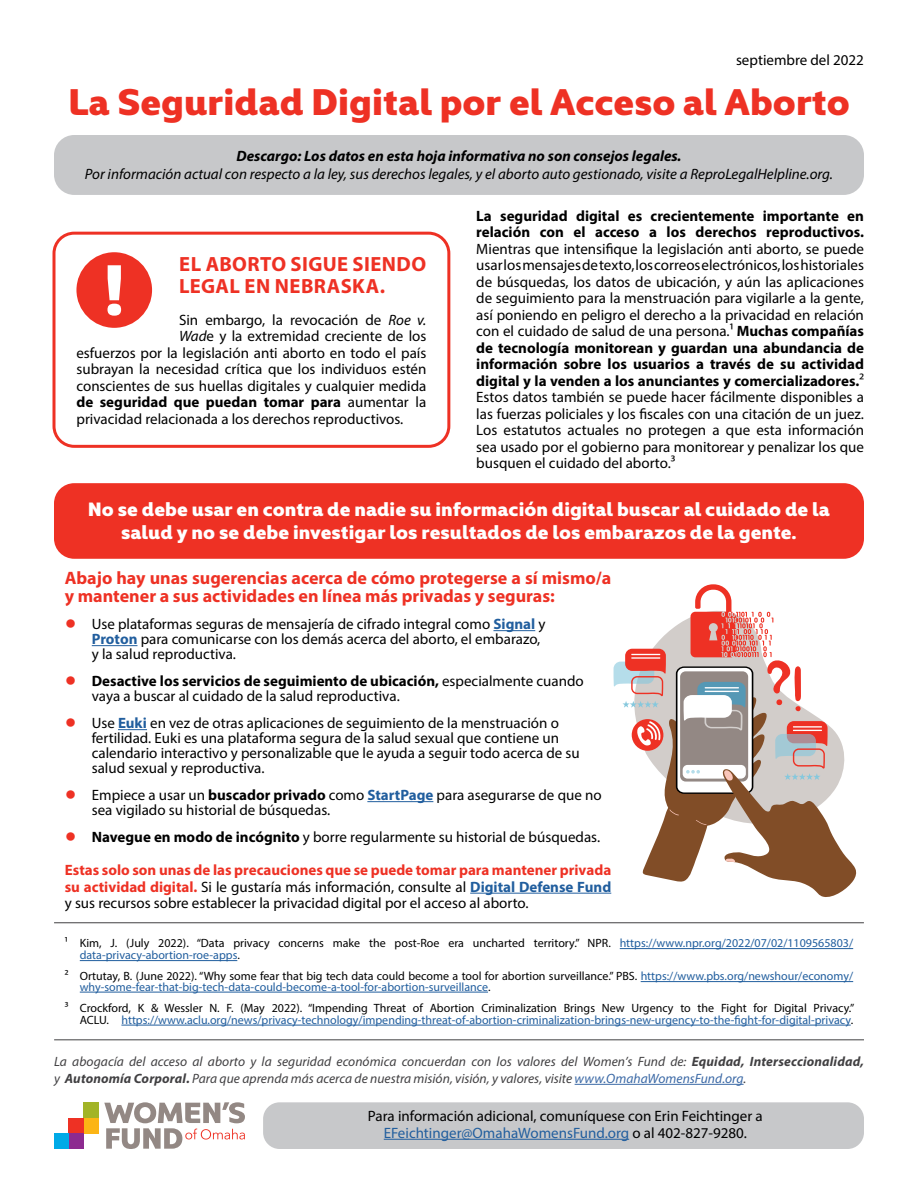
<style>
.page{position:relative;width:918px;height:1188px;background:#fff}
.page>*{position:absolute;margin:0;border:0;box-sizing:border-box;transform-origin:0 0}
.t1{font:900 72px "Kyrial Display Pro";color:#fff}
.t2{font:900 37.5px "Kyrial Display Pro";color:#ee3124}
.t3{font:700 20.7px/22.5px "Myriad Pro";letter-spacing:.02em;color:#ee3124}
.t4{font:900 19.5px/23.4px "Kyrial Display Pro";color:#fff;text-align:center}
.t5{font:700 18px/18px "Myriad Pro";color:#ee3124}
.t6{font:15px/16.5px "Myriad Pro";color:#000}
.t7{font:700 15px/16.5px "Myriad Pro";color:#000}
.t8{font:italic 15px "Myriad Pro";color:#000}
.t9{font:italic 700 15px "Myriad Pro";color:#000}
.t10{font:italic 13.5px/16.5px "Myriad Pro";color:#414042}
.t11{font:12px/10.5px "Myriad Pro";color:#215e9e}
.t12{font:12px/12px "Myriad Pro";color:#000}
.s1{font-weight:700}
.s2{font-style:italic}
.s3{font-weight:400}
.s4{font-family:"Arial";font-size:19.5px;color:#ee3124}
.s5{font-weight:700;color:#215e9e}
.s6{font-weight:700;color:#ee3124}
.s7{color:#215e9e}
.s8{color:#000}
.s9{color:#3a68a5}
</style>
<div class="page">
<div style="left:84px;top:1118px;width:15px;height:15px;background:#fcb515"></div>
<div style="left:68px;top:1118px;width:16px;height:15px;background:#ee3124"></div>
<div style="left:68px;top:1133px;width:16px;height:16px;background:#8d2a90"></div>
<div style="left:54px;top:1133px;width:14px;height:16px;background:#00aae7"></div>
<div style="left:84px;top:1103px;width:15px;height:15px;background:#a2b427"></div>
<svg style="left:104px;top:1102px;width:141px;height:47px"></svg>
<div style="left:263px;top:1102px;width:601px;height:47px;background:#c7c8ca;border-radius:16px"></div>
<hr style="left:54px;top:1040px;width:810px;height:1px;background:#414042">
<hr style="left:575px;top:1084px;width:169px;height:1px;background:#3a68a5">
<hr style="left:384px;top:1139px;width:245px;height:1px;background:#215e9e">
<div style="left:54px;top:135px;width:810px;height:60px;background:#c7c8ca;border-radius:20px"></div>
<div style="left:52px;top:232px;width:398px;height:216px;border:3px solid #ee3124;border-radius:20px"></div>
<div style="left:76px;top:252px;width:76px;height:76px;background:#ee3124;border-radius:50%"></div>
<div style="left:54px;top:483px;width:810px;height:76px;background:#ee3124;border-radius:20px"></div>
<hr style="left:493px;top:630px;width:42px;height:1px;background:#215e9e">
<hr style="left:92px;top:645px;width:45px;height:1px;background:#215e9e">
<svg style="left:118px;top:729px;width:29px;height:1px"></svg>
<hr style="left:367px;top:801px;width:66px;height:1px;background:#215e9e">
<hr style="left:470px;top:893px;width:141px;height:1px;background:#215e9e">
<svg style="left:614px;top:584px;width:243px;height:313px"></svg>
<hr style="left:620px;top:948px;width:233px;height:1px;background:#215e9e">
<hr style="left:80px;top:960px;width:157px;height:1px;background:#215e9e">
<hr style="left:641px;top:981px;width:212px;height:1px;background:#215e9e">
<hr style="left:80px;top:992px;width:408px;height:1px;background:#215e9e">
<hr style="left:121px;top:1025px;width:730px;height:1px;background:#215e9e">
<hr style="left:54px;top:923px;width:810px;height:1px;background:#414042">
<p class="t6" style="left:736px;top:52px;width:129px">septiembre del 2022</p>
<h2 class="t2" style="left:68px;top:73px;width:783px">La Seguridad Digital por el Acceso al Aborto</h2>
<p class="t9" style="left:236px;top:147px;width:447px">Descargo: Los datos en esta hoja informativa no son consejos legales.</p>
<p class="t8" style="left:85px;top:165px;width:750px">Por información actual con respecto a la ley, sus derechos legales, y el aborto auto gestionado, visite a ReproLegalHelpline.org.</p>
<p class="t7" style="left:476px;top:207px;width:389px">La seguridad digital es crecientemente importante en relación con el acceso a los derechos reproductivos.</p>
<p class="t6" style="left:476px;top:240px;width:389px;text-align:justify">Mientras que intensifique la legislación anti aborto, se puede usar los mensajes de texto, los correos electrónicos, los historiales de búsquedas, los datos de ubicación, y aún las aplicaciones de seguimiento para la menstruación para vigilarle a la gente, así poniendo en peligro el derecho a la privacidad en relación con el cuidado de salud de una persona.1 <span class="s1">Muchas compañías de tecnología monitorean y guardan una abundancia de información sobre los usuarios a través de su actividad digital y la venden a los anunciantes y comercializadores.</span>2<br>Estos datos también se puede hacer fácilmente disponibles a las fuerzas policiales y los fiscales con una citación de un juez.<br>Los estatutos actuales no protegen a que esta información sea usado por el gobierno para monitorear y penalizar los que busquen el cuidado del aborto.3</p>
<h3 class="t3" style="left:179px;top:252px;width:248px">EL ABORTO SIGUE SIENDO<br>LEGAL EN NEBRASKA.</h3>
<p class="t6" style="left:179px;top:311px;width:249px">Sin embargo, la revocación de <span class="s2">Roe v.</span></p>
<p class="t6" style="left:179px;top:328px;width:249px"><span class="s2">Wad</span>e y la extremidad creciente de los</p>
<p class="t6" style="left:76px;top:344px;width:351px">esfuerzos por la legislación anti aborto en todo el país</p>
<p class="t6" style="left:76px;top:361px;width:351px">subrayan la necesidad crítica que los individuos estén</p>
<p class="t6" style="left:76px;top:377px;width:351px">conscientes de sus huellas digitales y cualquier medida</p>
<p class="t7" style="left:76px;top:393px;width:351px">de seguridad que puedan tomar para <span class="s3">aumentar la</span></p>
<p class="t6" style="left:76px;top:410px;width:328px">privacidad relacionada a los derechos reproductivos.</p>
<h1 class="t1" style="left:104px;top:234px;width:23px">!</h1>
<h3 class="t4" style="left:88px;top:496px;width:744px">No se debe usar en contra de nadie su información digital buscar al cuidado de la salud y no se debe investigar los resultados de los embarazos de la gente.</h3>
<p class="t5" style="left:65px;top:569px;width:548px">Abajo hay unas sugerencias acerca de cómo protegerse a sí mismo/a y mantener a sus actividades en línea más privadas y seguras:</p>
<p class="t6" style="left:92px;top:616px;width:455px;line-height:15px;text-indent:-27px"><span class="s4">●</span> Use plataformas seguras de mensajería de cifrado integral como <span class="s5">Signal</span> y<br><span class="s5">Proton</span> para comunicarse con los demás acerca del aborto, el embarazo, y la salud reproductiva.</p>
<p class="t6" style="left:92px;top:673px;width:493px;line-height:15px;text-indent:-27px"><span class="s4">●</span> <span class="s1">Desactive los servicios de seguimiento de ubicación,</span> especialmente cuando vaya a buscar al cuidado de la salud reproductiva.</p>
<p class="t6" style="left:92px;top:715px;width:490px;line-height:15px;text-indent:-27px"><span class="s4">●</span> Use <span class="s5">Euki</span> en vez de otras aplicaciones de seguimiento de la menstruación o fertilidad. Euki es una plataforma segura de la salud sexual que contiene un calendario interactivo y personalizable que le ayuda a seguir todo acerca de su salud sexual y reproductiva.</p>
<p class="t6" style="left:92px;top:787px;width:511px;line-height:15px;text-indent:-27px"><span class="s4">●</span> Empiece a usar un <span class="s1">buscador privado</span> como <span class="s5">StartPage</span> para asegurarse de que no sea vigilado su historial de búsquedas.</p>
<p class="t6" style="left:65px;top:829px;width:537px"><span class="s4">●</span> <span class="s1">Navegue en modo de incógnito</span> y borre regularmente su historial de búsquedas.</p>
<p class="t6" style="left:65px;top:862px;width:548px;text-align:justify"><span class="s6">Estas solo son unas de las precauciones que se puede tomar para mantener privada su actividad digital.</span> Si le gustaría más información, consulte al <span class="s5">Digital Defense Fund </span>y sus recursos sobre establecer la privacidad digital por el acceso al aborto.</p>
<p class="t12" style="left:80px;top:937px;width:775px;text-indent:-15px">1 Kim, J. (July 2022). “Data privacy concerns make the post-Roe era uncharted territory.” NPR. <span class="s7">https://www.npr.org/2022/07/02/1109565803/ data-privacy-abortion-roe-apps</span>.</p>
<p class="t11" style="left:80px;top:971px;width:775px;text-indent:-15px"><span class="s8">2 Ortutay, B. (June 2022). “Why some fear that big tech data could become a tool for abortion surveillance.” PBS.</span> https://www.pbs.org/newshour/economy/ why-some-fear-that-big-tech-data-could-become-a-tool-for-abortion-surveillance<span class="s8">.</span></p>
<p class="t11" style="left:65px;top:1002px;width:791px;line-height:12px;text-align:right"><span class="s8">3 Crockford, K &amp; Wessler N. F. (May 2022). “Impending Threat of Abortion Criminalization Brings New Urgency to the Fight for Digital Privacy.”<br>ACLU.</span> https://www.aclu.org/news/privacy-technology/impending-threat-of-abortion-criminalization-brings-new-urgency-to-the-fight-for-digital-privacy<span class="s8">.</span></p>
<p class="t10" style="left:54px;top:1053px;width:812px">La abogacía del acceso al aborto y la seguridad económica concuerdan con los valores del Women’s Fund de: <span class="s1">Equidad, Interseccionalidad, </span>y <span class="s1">Autonomía Corporal.</span> Para que aprenda más acerca de nuestra misión, visión, y valores, visite <span class="s9">www.OmahaWomensFund.org</span>.</p>
<p class="t6" style="left:368px;top:1108px;width:396px;text-align:center">Para información adicional, comuníquese con Erin Feichtinger a<br><span class="s7">EFeichtinger@OmahaWomensFund.org</span> o al 402-827-9280.</p>
</div>
